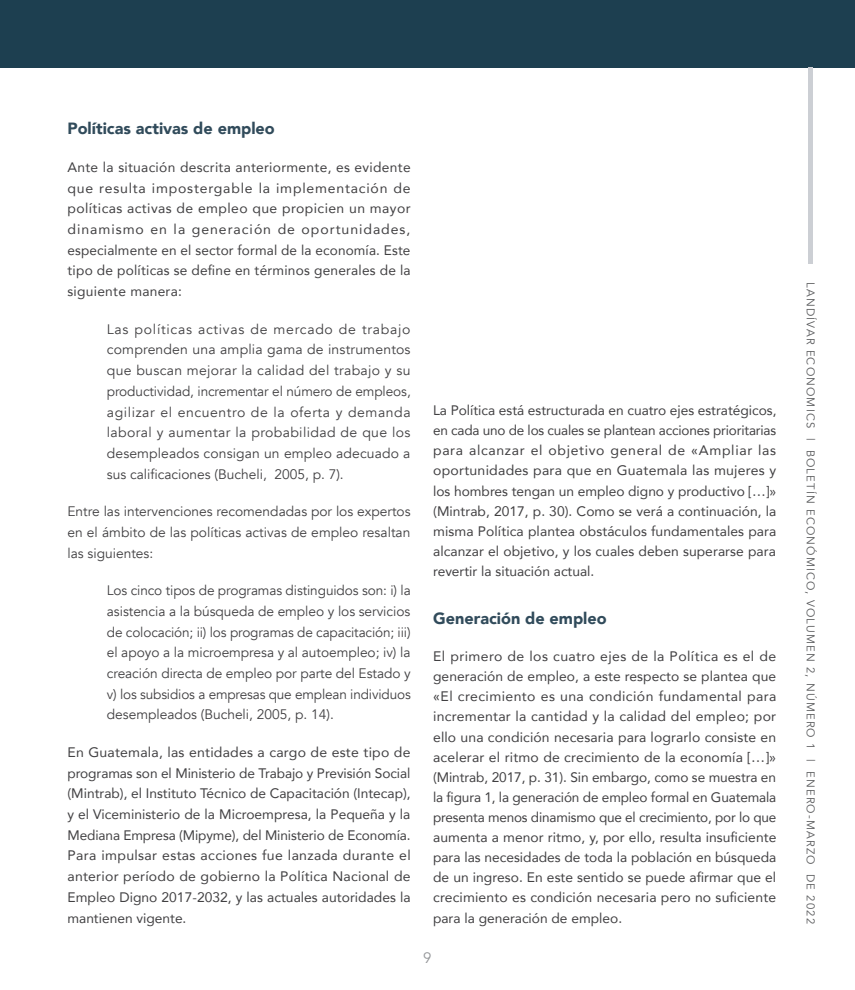
<style>
.page{position:relative;width:855px;height:990px;background:#fff}
.page>*{position:absolute;margin:0;border:0;box-sizing:border-box;transform-origin:0 0}
.t1{font:900 16.25px "Avenir";color:#314b5b}
.t2{font:15px "Avenir";color:#939598}
.t3{font:13.75px/20.1px "Avenir";letter-spacing:.005em;color:#414042;text-align:justify}
.t4{font:13.75px/20.8px "Avenir";color:#414042;text-align:justify}
.t5{font:11.25px "Avenir";letter-spacing:.1em;color:#58595b}
.s1{font-family:"Calibri"}
</style>
<div class="page">
<div style="left:0;top:0;width:855px;height:68px;background:#1d3f50"></div>
<div style="left:808px;top:68px;width:5px;height:196px;background:#cccfd4"></div>
<p class="t1" style="left:68px;top:115px;width:209px">Políticas activas de empleo</p>
<p class="t3" style="left:68px;top:156px;width:345px;line-height:20.8px">Ante la situación descrita anteriormente, es evidente que resulta impostergable la implementación de políticas activas de empleo que propicien un mayor dinamismo en la generación de oportunidades, especialmente en el sector formal de la economía. Este tipo de políticas se define en términos generales de la siguiente manera:</p>
<p class="t4" style="left:107px;top:319px;width:305px">Las políticas activas de mercado de trabajo comprenden una amplia gama de instrumentos que buscan mejorar la calidad del trabajo y su productividad, incrementar el número de empleos, agilizar el encuentro de la oferta y demanda laboral y aumentar la probabilidad de que los desempleados consigan un empleo adecuado a sus calificaciones (Bucheli, 2005, p. 7).</p>
<p class="t4" style="left:67px;top:501px;width:345px">Entre las intervenciones recomendadas por los expertos en el ámbito de las políticas activas de empleo resaltan las siguientes:</p>
<p class="t4" style="left:107px;top:580px;width:305px">Los cinco tipos de programas distinguidos son: i) la asistencia a la búsqueda de empleo y los servicios de colocación; ii) los programas de capacitación; iii) el apoyo a la microempresa y al autoempleo; iv) la creación directa de empleo por parte del Estado y v) los subsidios a empresas que emplean individuos desempleados (Bucheli, 2005, p. 14).</p>
<p class="t3" style="left:68px;top:741px;width:345px;line-height:20.8px">En Guatemala, las entidades a cargo de este tipo de programas son el Ministerio de Trabajo y Previsión Social (Mintrab), el Instituto Técnico de Capacitación (Intecap), y el Viceministerio de la Microempresa, la Pequeña y la Mediana Empresa (Mipyme), del Ministerio de Economía.<br>Para impulsar estas acciones fue lanzada durante el anterior período de gobierno la Política Nacional de Empleo Digno 2017-2032, y las actuales autoridades la mantienen vigente.</p>
<p class="t3" style="left:433px;top:400px;width:345px">La Política está estructurada en cuatro ejes estratégicos, en cada uno de los cuales se plantean acciones prioritarias para alcanzar el objetivo general de <span class="s1">«</span>Ampliar las oportunidades para que en Guatemala las mujeres y los hombres tengan un empleo digno y productivo […]» (Mintrab, 2017, p. 30). Como se verá a continuación, la misma Política plantea obstáculos fundamentales para alcanzar el objetivo, y los cuales deben superarse para revertir la situación actual.</p>
<p class="t1" style="left:433px;top:605px;width:175px">Generación de empleo</p>
<p class="t3" style="left:433px;top:646px;width:345px">El primero de los cuatro ejes de la Política es el de generación de empleo, a este respecto se plantea que <span class="s1">«</span>El crecimiento es una condición fundamental para incrementar la cantidad y la calidad del empleo; por ello una condición necesaria para lograrlo consiste en acelerar el ritmo de crecimiento de la economía […]» (Mintrab, 2017, p. 31). Sin embargo, como se muestra en la figura 1, la generación de empleo formal en Guatemala presenta menos dinamismo que el crecimiento, por lo que aumenta a menor ritmo, y, por ello, resulta insuficiente para las necesidades de toda la población en búsqueda de un ingreso. En este sentido se puede afirmar que el crecimiento es condición necesaria pero no suficiente para la generación de empleo.</p>
<p class="t2" style="left:423px;top:948px;width:10px">9</p>
<p class="t5" style="left:817px;top:282px;width:643px;rotate:90deg">LANDÍVAR ECONOMICS | BOLETÍN ECONÓMICO, VOLUMEN 2, NÚMERO 1 | ENERO-MARZO DE 2022</p>
</div>
